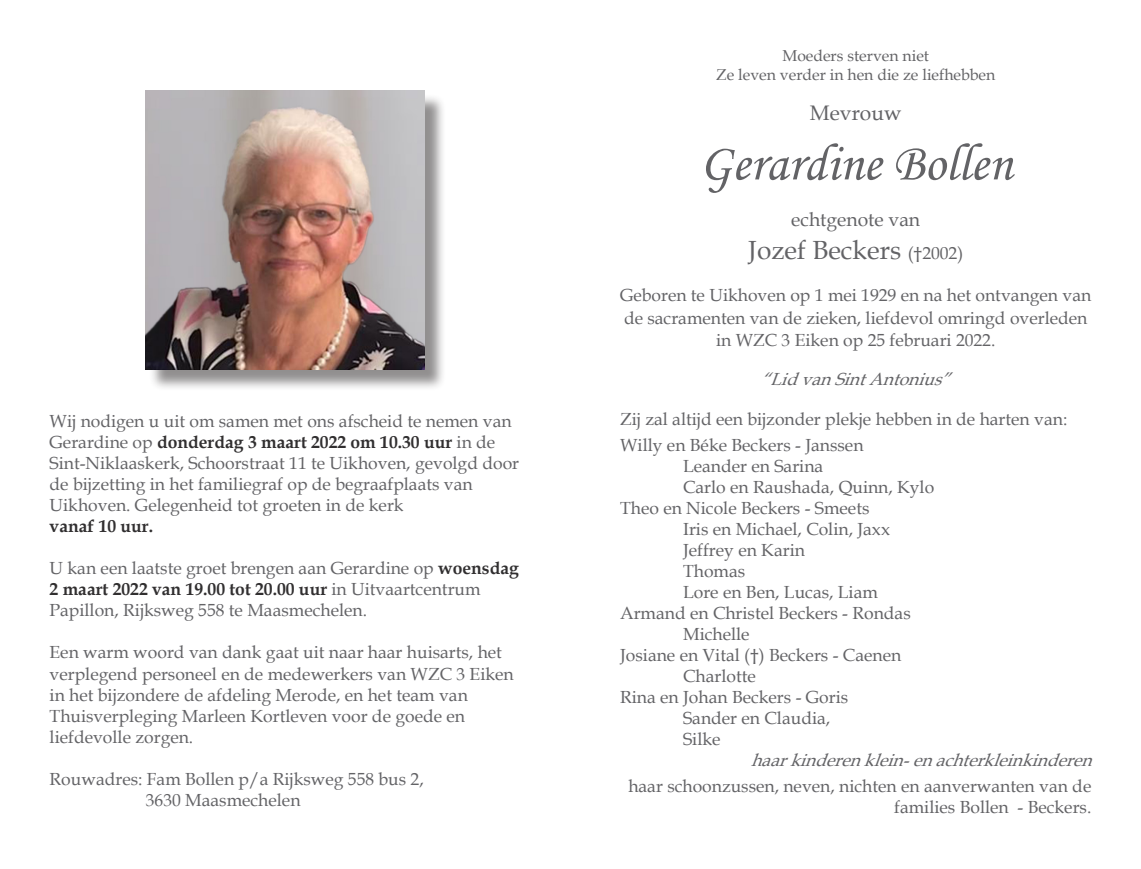
<style>
.page{position:relative;width:1141px;height:869px;background:#fff}
.page>*{position:absolute;margin:0;border:0;box-sizing:border-box;transform-origin:0 0}
.t1{font:52.5px "Monotype Corsiva";color:#636366}
.t2{font:26.25px "Book Antiqua";color:#636366}
.t3{font:21px "Book Antiqua";color:#636366}
.t4{font:19.25px "Book Antiqua";color:#636366}
.t5{font:17.5px/21px "Book Antiqua";color:#636366}
.t6{font:italic 17.5px "Book Antiqua";color:#636366}
.t7{font:700 17.5px "Book Antiqua";color:#312f30}
.t8{font:15.75px "Book Antiqua";color:#636366}
.s1{font-weight:700;color:#312f30}
.s2{font-size:17.5px}
</style>
<div class="page">
<div style="left:148px;top:93px;width:298px;height:298px;background:#231f20;opacity:.5"></div>
<img style="left:146px;top:91px;width:279px;height:279px">
<p class="t5" style="left:50px;top:410px;width:471px">Wij nodigen u uit om samen met ons afscheid te nemen van Gerardine op <span class="s1">donderdag 3 maart 2022 om 10.30 uur</span> in de Sint-Niklaaskerk, Schoorstraat 11 te Uikhoven, gevolgd door de bijzetting in het familiegraf op de begraafplaats van</p>
<p class="t5" style="left:50px;top:494px;width:356px">Uikhoven. Gelegenheid tot groeten in de kerk</p>
<p class="t7" style="left:50px;top:514px;width:105px">vanaf 10 uur.</p>
<p class="t5" style="left:50px;top:557px;width:471px">U kan een laatste groet brengen aan Gerardine op <span class="s1">woensdag<br>2 maart 2022 van 19.00 tot 20.00 uur</span> in Uitvaartcentrum</p>
<p class="t5" style="left:50px;top:599px;width:319px">Papillon, Rijksweg 558 te Maasmechelen.</p>
<p class="t5" style="left:50px;top:641px;width:466px">Een warm woord van dank gaat uit naar haar huisarts, het verplegend personeel en de medewerkers van WZC 3 Eiken in het bijzondere de afdeling Merode, en het team van</p>
<p class="t5" style="left:50px;top:704px;width:417px">Thuisverpleging Marleen Kortleven voor de goede en</p>
<p class="t5" style="left:50px;top:725px;width:145px">liefdevolle zorgen.</p>
<p class="t5" style="left:50px;top:767px;width:376px">Rouwadres: Fam Bollen p/a Rijksweg 558 bus 2,</p>
<p class="t5" style="left:146px;top:788px;width:156px">3630 Maasmechelen</p>
<p class="t8" style="left:782px;top:45px;width:148px">Moeders sterven niet</p>
<p class="t8" style="left:716px;top:64px;width:280px">Ze leven verder in hen die ze liefhebben</p>
<p class="t3" style="left:810px;top:98px;width:93px">Mevrouw</p>
<p class="t1" style="left:699px;top:131px;width:314px">Gerardine Bollen</p>
<p class="t4" style="left:791px;top:206px;width:130px">echtgenote van</p>
<p class="t2" style="left:748px;top:232px;width:216px">Jozef Beckers <span class="s2">(†2002)</span></p>
<p class="t5" style="left:620px;top:283px;width:473px;line-height:22.8px;text-align:center">Geboren te Uikhoven op 1 mei 1929 en na het ontvangen van de sacramenten van de zieken, liefdevol omringd overleden in WZC 3 Eiken op 25 februari 2022.</p>
<p class="t6" style="left:762px;top:366px;width:198px">“LidvanSintAntonius”</p>
<p class="t5" style="left:620px;top:408px;width:449px">Zij zal altijd een bijzonder plekje hebben in de harten van:</p>
<p class="t5" style="left:620px;top:434px;width:245px">Willy en Béke Beckers - Janssen</p>
<p class="t5" style="left:683px;top:455px;width:142px">Leander en Sarina</p>
<p class="t5" style="left:683px;top:476px;width:253px">Carlo en Raushada, Quinn, Kylo</p>
<p class="t5" style="left:620px;top:497px;width:251px">Theo en Nicole Beckers - Smeets</p>
<p class="t5" style="left:683px;top:518px;width:208px">Iris en Michael, Colin, Jaxx</p>
<p class="t5" style="left:683px;top:539px;width:123px">Jeffrey en Karin</p>
<p class="t5" style="left:683px;top:560px;width:64px">Thomas</p>
<p class="t5" style="left:683px;top:581px;width:196px">Lore en Ben, Lucas, Liam</p>
<p class="t5" style="left:620px;top:602px;width:292px">Armand en Christel Beckers - Rondas</p>
<p class="t5" style="left:683px;top:623px;width:68px">Michelle</p>
<p class="t5" style="left:620px;top:644px;width:283px">Josiane en Vital (†) Beckers - Caenen</p>
<p class="t5" style="left:683px;top:665px;width:74px">Charlotte</p>
<p class="t5" style="left:620px;top:686px;width:230px">Rina en Johan Beckers - Goris</p>
<p class="t5" style="left:683px;top:707px;width:149px">Sander en Claudia,</p>
<p class="t5" style="left:683px;top:728px;width:39px">Silke</p>
<p class="t6" style="left:751px;top:748px;width:350px">haarkinderenklein-enachterkleinkinderen</p>
<p class="t5" style="left:628px;top:775px;width:465px;text-align:right">haar schoonzussen, neven, nichten en aanverwanten van de families Bollen - Beckers.</p>
</div>
